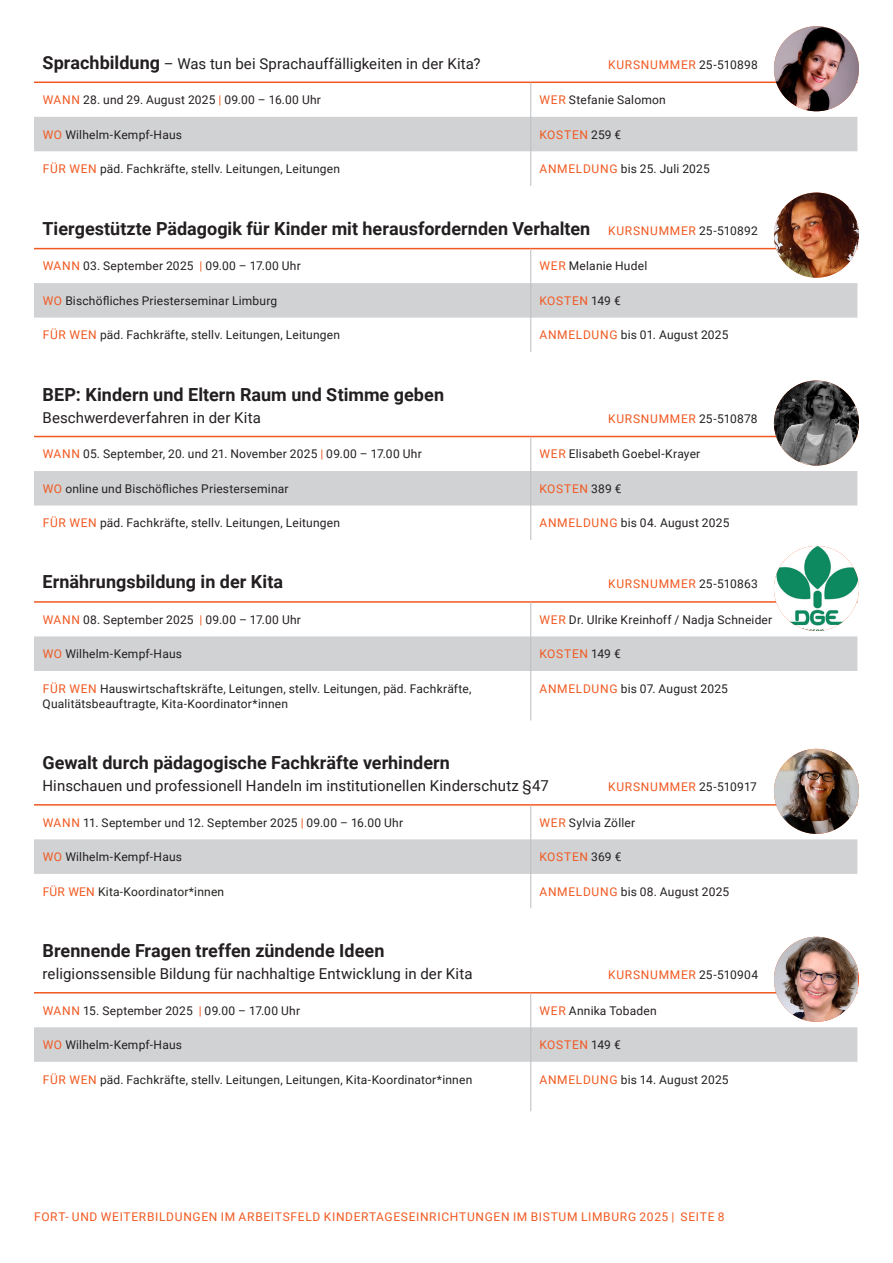
<style>
.page{position:relative;width:893px;height:1263px;background:#fff}
.page>*{position:absolute;margin:0;border:0;box-sizing:border-box;transform-origin:0 0}
.Kurstitel{font:700 18px "Roboto";color:#231f20}
.Kurstitel-2{font:15px "Roboto";letter-spacing:.005em;color:#231f20}
.Daten{font:12px "Roboto";letter-spacing:.02em;color:#231f20}
.Kurstitel-3{font:12px "Roboto";letter-spacing:.055em;color:#f15921}
.Daten-2{font:12px "Roboto";letter-spacing:.055em;color:#f15921}
.Daten-3{font:12px "Roboto";letter-spacing:.02em;color:#21211f}
.s1{font-weight:700;font-size:18px}
.s2{color:#231f20}
.s3{color:#f15921}
.s4{font-weight:400;font-size:12px;color:#f15921}
.s5{font-weight:400;font-size:12px}
</style>
<div class="page">
<svg style="left:34px;top:83px;width:823px;height:103px"></svg>
<div style="left:34px;top:117px;width:823px;height:34px;background:#d1d2d4"></div>
<hr style="left:34px;top:82px;width:497px;height:1px;background:#f15921">
<hr style="left:531px;top:82px;width:326px;height:1px;background:#f15921">
<hr style="left:530px;top:83px;width:1px;height:34px;background:#bcbdc0">
<hr style="left:530px;top:117px;width:1px;height:34px;background:#bcbdc0">
<hr style="left:530px;top:151px;width:1px;height:35px;background:#bcbdc0">
<svg style="left:34px;top:249px;width:823px;height:103px"></svg>
<div style="left:34px;top:283px;width:823px;height:35px;background:#d1d2d4"></div>
<hr style="left:34px;top:248px;width:497px;height:1px;background:#f15921">
<hr style="left:531px;top:248px;width:326px;height:1px;background:#f15921">
<hr style="left:530px;top:249px;width:1px;height:34px;background:#bcbdc0">
<hr style="left:530px;top:283px;width:1px;height:35px;background:#bcbdc0">
<hr style="left:530px;top:318px;width:1px;height:34px;background:#bcbdc0">
<svg style="left:34px;top:437px;width:823px;height:103px"></svg>
<div style="left:34px;top:471px;width:823px;height:34px;background:#d1d2d4"></div>
<hr style="left:34px;top:436px;width:497px;height:1px;background:#f15921">
<hr style="left:531px;top:436px;width:326px;height:1px;background:#f15921">
<hr style="left:530px;top:437px;width:1px;height:34px;background:#bcbdc0">
<hr style="left:530px;top:471px;width:1px;height:34px;background:#bcbdc0">
<hr style="left:530px;top:506px;width:1px;height:34px;background:#bcbdc0">
<div style="left:34px;top:636px;width:823px;height:35px;background:#d1d2d4"></div>
<hr style="left:34px;top:601px;width:497px;height:2px;background:#f15921">
<hr style="left:531px;top:601px;width:326px;height:2px;background:#f15921">
<hr style="left:530px;top:603px;width:1px;height:33px;background:#bcbdc0">
<hr style="left:530px;top:636px;width:1px;height:35px;background:#bcbdc0">
<hr style="left:530px;top:671px;width:1px;height:49px;background:#bcbdc0">
<div style="left:34px;top:839px;width:823px;height:35px;background:#d1d2d4"></div>
<hr style="left:34px;top:804px;width:497px;height:2px;background:#f15921">
<hr style="left:531px;top:804px;width:326px;height:2px;background:#f15921">
<hr style="left:530px;top:806px;width:1px;height:33px;background:#bcbdc0">
<hr style="left:530px;top:839px;width:1px;height:35px;background:#bcbdc0">
<hr style="left:530px;top:874px;width:1px;height:34px;background:#bcbdc0">
<svg style="left:34px;top:993px;width:740px;height:118px"></svg>
<div style="left:34px;top:1027px;width:823px;height:35px;background:#d1d2d4"></div>
<hr style="left:34px;top:992px;width:497px;height:1px;background:#f15921">
<hr style="left:531px;top:992px;width:326px;height:1px;background:#f15921">
<hr style="left:530px;top:993px;width:1px;height:34px;background:#bcbdc0">
<hr style="left:530px;top:1027px;width:1px;height:35px;background:#bcbdc0">
<hr style="left:530px;top:1062px;width:1px;height:49px;background:#bcbdc0">
<img style="left:774px;top:26px;width:85px;height:85px;border-radius:43px">
<img style="left:774px;top:193px;width:85px;height:85px;border-radius:43px">
<img style="left:774px;top:380px;width:85px;height:85px;border-radius:43px">
<img style="left:774px;top:546px;width:85px;height:85px;border-radius:43px">
<img style="left:774px;top:749px;width:85px;height:85px;border-radius:43px">
<img style="left:774px;top:937px;width:84px;height:85px">
<p class="Kurstitel-2" style="left:43px;top:53px;width:440px"><span class="s1">Sprachbildung</span> – Was tun bei Sprachauffälligkeiten in der Kita?</p>
<p class="Kurstitel-3" style="left:608px;top:56px;width:151px">KURSNUMMER <span class="s2">25-510898</span></p>
<p class="Daten" style="left:43px;top:91px;width:280px"><span class="s3">WANN</span> 28. und 29. August 2025 <span class="s3">|</span> 09.00 – 16.00 Uhr</p>
<p class="Daten" style="left:539px;top:91px;width:128px"><span class="s3">WER</span> Stefanie Salomon</p>
<p class="Daten" style="left:43px;top:126px;width:141px"><span class="s3">WO</span> Wilhelm-Kempf-Haus</p>
<p class="Daten-2" style="left:539px;top:126px;width:83px">KOSTEN <span class="s2">259 €</span></p>
<p class="Daten" style="left:43px;top:160px;width:299px"><span class="s3">FÜR WEN</span> päd. Fachkräfte, stellv. Leitungen, Leitungen</p>
<p class="Daten" style="left:539px;top:160px;width:172px"><span class="s3">ANMELDUNG</span> bis 25. Juli 2025</p>
<p class="Kurstitel" style="left:43px;top:216px;width:717px">Tiergestützte Pädagogik für Kinder mit herausfordernden Verhalten <span class="s4">KURSNUMMER</span> <span class="s5">25-510892</span></p>
<p class="Daten" style="left:43px;top:258px;width:260px"><span class="s3">WANN</span> 03. September 2025 <span class="s3">|</span> 09.00 – 17.00 Uhr</p>
<p class="Daten" style="left:539px;top:258px;width:109px"><span class="s3">WER</span> Melanie Hudel</p>
<p class="Daten" style="left:43px;top:292px;width:236px"><span class="s3">WO</span> Bischöfliches Priesterseminar Limburg</p>
<p class="Daten-2" style="left:539px;top:292px;width:83px">KOSTEN <span class="s2">149 €</span></p>
<p class="Daten" style="left:43px;top:327px;width:299px"><span class="s3">FÜR WEN</span> päd. Fachkräfte, stellv. Leitungen, Leitungen</p>
<p class="Daten" style="left:539px;top:327px;width:190px"><span class="s3">ANMELDUNG</span> bis 01. August 2025</p>
<p class="Kurstitel" style="left:43px;top:381px;width:403px">BEP: Kindern und Eltern Raum und Stimme geben</p>
<p class="Kurstitel-2" style="left:43px;top:407px;width:220px">Beschwerdeverfahren in der Kita</p>
<p class="Kurstitel-3" style="left:608px;top:410px;width:151px">KURSNUMMER <span class="s2">25-510878</span></p>
<p class="Daten" style="left:43px;top:446px;width:381px"><span class="s3">WANN</span> 05. September, 20. und 21. November 2025 <span class="s3">|</span> 09.00 – 17.00 Uhr</p>
<p class="Daten" style="left:539px;top:446px;width:162px"><span class="s3">WER</span> Elisabeth Goebel-Krayer</p>
<p class="Daten" style="left:43px;top:480px;width:247px"><span class="s3">WO</span> online und Bischöfliches Priesterseminar</p>
<p class="Daten-2" style="left:539px;top:480px;width:84px">KOSTEN <span class="s2">389 €</span></p>
<p class="Daten" style="left:43px;top:515px;width:299px"><span class="s3">FÜR WEN</span> päd. Fachkräfte, stellv. Leitungen, Leitungen</p>
<p class="Daten" style="left:539px;top:515px;width:191px"><span class="s3">ANMELDUNG</span> bis 04. August 2025</p>
<p class="Kurstitel" style="left:43px;top:569px;width:242px">Ernährungsbildung in der Kita</p>
<p class="Kurstitel-3" style="left:608px;top:576px;width:151px">KURSNUMMER <span class="s2">25-510863</span></p>
<p class="Daten" style="left:43px;top:611px;width:260px"><span class="s3">WANN</span> 08. September 2025 <span class="s3">|</span> 09.00 – 17.00 Uhr</p>
<p class="Daten" style="left:539px;top:611px;width:234px"><span class="s3">WER</span> Dr. Ulrike Kreinhoff / Nadja Schneider</p>
<p class="Daten" style="left:43px;top:645px;width:141px"><span class="s3">WO</span> Wilhelm-Kempf-Haus</p>
<p class="Daten-2" style="left:539px;top:645px;width:83px">KOSTEN <span class="s2">149 €</span></p>
<p class="Daten" style="left:43px;top:680px;width:430px"><span class="s3">FÜR WEN</span> Hauswirtschaftskräfte, Leitungen, stellv. Leitungen, päd. Fachkräfte,</p>
<p class="Daten" style="left:43px;top:695px;width:247px">Qualitätsbeauftragte, Kita-Koordinator*innen</p>
<p class="Daten" style="left:539px;top:680px;width:190px"><span class="s3">ANMELDUNG</span> bis 07. August 2025</p>
<p class="Kurstitel" style="left:43px;top:750px;width:409px">Gewalt durch pädagogische Fachkräfte verhindern</p>
<p class="Kurstitel-2" style="left:43px;top:775px;width:508px">Hinschauen und professionell Handeln im institutionellen Kinderschutz §47</p>
<p class="Kurstitel-3" style="left:608px;top:779px;width:150px">KURSNUMMER <span class="s2">25-510917</span></p>
<p class="Daten" style="left:43px;top:814px;width:362px"><span class="s3">WANN</span> 11. September und 12. September 2025 <span class="s3">|</span> 09.00 – 16.00 Uhr</p>
<p class="Daten" style="left:539px;top:814px;width:97px"><span class="s3">WER</span> Sylvia Zöller</p>
<p class="Daten" style="left:43px;top:848px;width:141px"><span class="s3">WO</span> Wilhelm-Kempf-Haus</p>
<p class="Daten-2" style="left:539px;top:848px;width:83px">KOSTEN <span class="s2">369 €</span></p>
<p class="Daten-3" style="left:43px;top:883px;width:183px"><span class="s3">FÜR WEN</span> Kita-Koordinator*innen</p>
<p class="Daten" style="left:539px;top:883px;width:191px"><span class="s3">ANMELDUNG</span> bis 08. August 2025</p>
<p class="Kurstitel" style="left:43px;top:938px;width:343px">Brennende Fragen treffen zündende Ideen</p>
<p class="Kurstitel-2" style="left:43px;top:963px;width:432px">religionssensible Bildung für nachhaltige Entwicklung in der Kita</p>
<p class="Kurstitel-3" style="left:608px;top:966px;width:152px">KURSNUMMER <span class="s2">25-510904</span></p>
<p class="Daten" style="left:43px;top:1002px;width:259px"><span class="s3">WANN</span> 15. September 2025 <span class="s3">|</span> 09.00 – 17.00 Uhr</p>
<p class="Daten" style="left:539px;top:1002px;width:119px"><span class="s3">WER</span> Annika Tobaden</p>
<p class="Daten" style="left:43px;top:1036px;width:141px"><span class="s3">WO</span> Wilhelm-Kempf-Haus</p>
<p class="Daten-2" style="left:539px;top:1036px;width:83px">KOSTEN <span class="s2">149 €</span></p>
<p class="Daten" style="left:43px;top:1071px;width:431px"><span class="s3">FÜR WEN</span> päd. Fachkräfte, stellv. Leitungen, Leitungen, Kita-Koordinator*innen</p>
<p class="Daten" style="left:539px;top:1071px;width:191px"><span class="s3">ANMELDUNG</span> bis 14. August 2025</p>
<p class="Kurstitel-3" style="left:34px;top:1208px;width:692px">FORT- UND WEITERBILDUNGEN IM ARBEITSFELD KINDERTAGESEINRICHTUNGEN IM BISTUM LIMBURG 2025 | SEITE 8</p>
</div>
